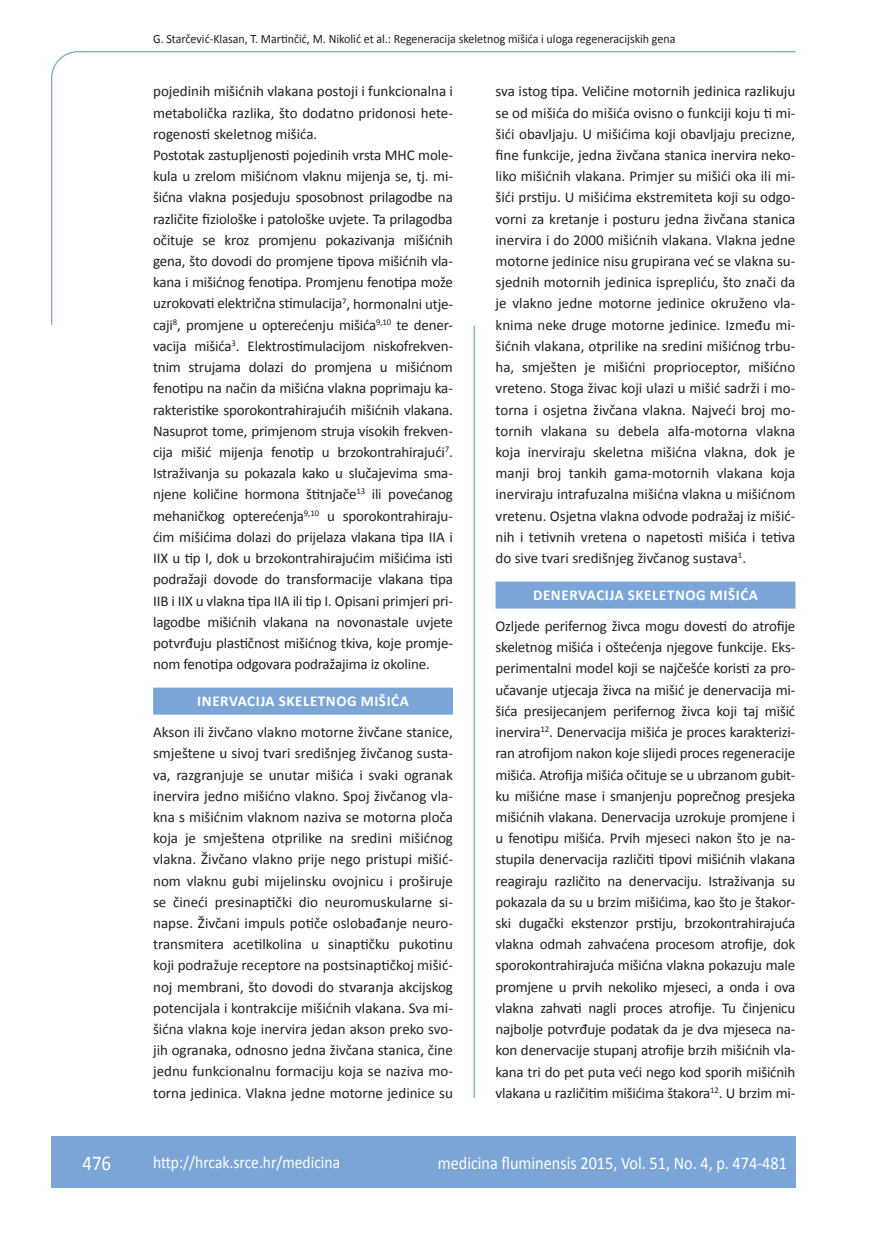
<style>
.page{position:relative;width:872px;height:1234px;background:#fff}
.page>*{position:absolute;margin:0;border:0;box-sizing:border-box;transform-origin:0 0}
.t1{font:21px "Calibri";color:#fff;scale:.9 1}
.t2{font:18px "Calibri";color:#fff;scale:.9 1}
.t3{font:17.25px "Calibri";color:#fff;scale:.9 1}
.t4{font:15px/21.1px "Calibri";letter-spacing:-.01em;color:#231f20;text-align:justify}
.t5{font:700 15px "Calibri";letter-spacing:.04em;color:#fff}
.t6{font:12.75px "Calibri";color:#231f20;scale:.94 1}
</style>
<div class="page">
<svg style="left:51px;top:51px;width:745px;height:274px"></svg>
<hr style="left:473px;top:325px;width:2px;height:772px;background:#7ca5d7">
<div style="left:51px;top:1135px;width:744px;height:51px;background:#7ca5d7"></div>
<div style="left:153px;top:687px;width:300px;height:27px;background:#7ca5d7"></div>
<div style="left:495px;top:581px;width:300px;height:27px;background:#7ca5d7"></div>
<p class="t6" style="left:153px;top:30px;width:557px">G. Starčević-Klasan, T. Martinčić, M. Nikolić et al.: Regeneracija skeletnog mišića i uloga regeneracijskih gena</p>
<p class="t4" style="left:153px;top:80px;width:301px;text-align:left">pojedinih mišićnih vlakana postoji i funkcionalna i metabolička razlika, što dodatno pridonosi hete&shy;rogenosti skeletnog mišića.<br>Postotak zastupljenosti pojedinih vrsta MHC mole&shy;kula u zrelom mišićnom vlaknu mijenja se, tj. mi&shy;šićna vlakna posjeduju sposobnost prilagodbe na različite fiziološke i patološke uvjete. Ta prilagodba očituje se kroz promjenu pokazivanja mišićnih gena, što dovodi do promjene tipova mišićnih vla&shy;kana i mišićnog fenotipa. Promjenu fenotipa može uzrokovati električna stimulacija<sup>7</sup>, hormonalni utje&shy;caji<sup>8</sup>, promjene u opterećenju mišića<sup>9,10</sup> te dener&shy;vacija mišića<sup>3</sup>. Elektrostimulacijom niskofrekven&shy;tnim strujama dolazi do promjena u mišićnom fenotipu na način da mišićna vlakna poprimaju ka&shy;rakteristike sporokontrahirajućih mišićnih vlakana.<br>Nasuprot tome, primjenom struja visokih frekven&shy;cija mišić mijenja fenotip u brzokontrahirajući<sup>7</sup>.<br>Istraživanja su pokazala kako u slučajevima sma&shy;njene količine hormona štitnjače<sup>13</sup> ili povećanog mehaničkog opterećenja<sup>9,10</sup> u sporokontrahiraju&shy;ćim mišićima dolazi do prijelaza vlakana tipa IIA i IIX u tip I, dok u brzokontrahirajućim mišićima isti podražaji dovode do transformacije vlakana tipa IIB i IIX u vlakna tipa IIA ili tip I. Opisani primjeri pri&shy;lagodbe mišićnih vlakana na novonastale uvjete potvrđuju plastičnost mišićnog tkiva, koje promje&shy;nom fenotipa odgovara podražajima iz okoline.</p>
<p class="t5" style="left:197px;top:692px;width:213px">INERVACIJA SKELETNOG MIŠIĆA</p>
<p class="t4" style="left:153px;top:720px;width:301px">Akson ili živčano vlakno motorne živčane stanice, smještene u sivoj tvari središnjeg živčanog susta&shy;va, razgranjuje se unutar mišića i svaki ogranak inervira jedno mišićno vlakno. Spoj živčanog vla&shy;kna s mišićnim vlaknom naziva se motorna ploča koja je smještena otprilike na sredini mišićnog vlakna. Živčano vlakno prije nego pristupi mišić&shy;nom vlaknu gubi mijelinsku ovojnicu i proširuje se čineći presinaptički dio neuromuskularne si&shy;napse. Živčani impuls potiče oslobađanje neuro&shy;transmitera acetilkolina u sinaptičku pukotinu koji podražuje receptore na postsinaptičkoj mišić&shy;noj membrani, što dovodi do stvaranja akcijskog potencijala i kontrakcije mišićnih vlakana. Sva mi&shy;šićna vlakna koje inervira jedan akson preko svo&shy;jih ogranaka, odnosno jedna živčana stanica, čine jednu funkcionalnu formaciju koja se naziva mo&shy;torna jedinica. Vlakna jedne motorne jedinice su</p>
<p class="t4" style="left:495px;top:80px;width:301px">sva istog tipa. Veličine motornih jedinica razlikuju se od mišića do mišića ovisno o funkciji koju ti mi&shy;šići obavljaju. U mišićima koji obavljaju precizne, fine funkcije, jedna živčana stanica inervira neko&shy;liko mišićnih vlakana. Primjer su mišići oka ili mi&shy;šići prstiju. U mišićima ekstremiteta koji su odgo&shy;vorni za kretanje i posturu jedna živčana stanica inervira i do 2000 mišićnih vlakana. Vlakna jedne motorne jedinice nisu grupirana već se vlakna su&shy;sjednih motornih jedinica isprepliću, što znači da je vlakno jedne motorne jedinice okruženo vla&shy;knima neke druge motorne jedinice. Između mi&shy;šićnih vlakana, otprilike na sredini mišićnog trbu&shy;ha, smješten je mišićni proprioceptor, mišićno vreteno. Stoga živac koji ulazi u mišić sadrži i mo&shy;torna i osjetna živčana vlakna. Najveći broj mo&shy;tornih vlakana su debela alfa-motorna vlakna koja inerviraju skeletna mišićna vlakna, dok je manji broj tankih gama-motornih vlakana koja inerviraju intrafuzalna mišićna vlakna u mišićnom vretenu. Osjetna vlakna odvode podražaj iz mišić&shy;nih i tetivnih vretena o napetosti mišića i tetiva do sive tvari središnjeg živčanog sustava<sup>1</sup>.</p>
<p class="t5" style="left:533px;top:586px;width:226px">DENERVACIJA SKELETNOG MIŠIĆA</p>
<p class="t4" style="left:495px;top:614px;width:301px">Ozljede perifernog živca mogu dovesti do atrofije skeletnog mišića i oštećenja njegove funkcije. Eks&shy;perimentalni model koji se najčešće koristi za pro&shy;učavanje utjecaja živca na mišić je denervacija mi&shy;šića presijecanjem perifernog živca koji taj mišić inervira<sup>12</sup>. Denervacija mišića je proces karakterizi&shy;ran atrofijom nakon koje slijedi proces regeneracije mišića. Atrofija mišića očituje se u ubrzanom gubit&shy;ku mišićne mase i smanjenju poprečnog presjeka mišićnih vlakana. Denervacija uzrokuje promjene i u fenotipu mišića. Prvih mjeseci nakon što je na&shy;stupila denervacija različiti tipovi mišićnih vlakana reagiraju različito na denervaciju. Istraživanja su pokazala da su u brzim mišićima, kao što je štakor&shy;ski dugački ekstenzor prstiju, brzokontrahirajuća vlakna odmah zahvaćena procesom atrofije, dok sporokontrahirajuća mišićna vlakna pokazuju male promjene u prvih nekoliko mjeseci, a onda i ova vlakna zahvati nagli proces atrofije. Tu činjenicu najbolje potvrđuje podatak da je dva mjeseca na&shy;kon denervacije stupanj atrofije brzih mišićnih vla&shy;kana tri do pet puta veći nego kod sporih mišićnih vlakana u različitim mišićima štakora<sup>12</sup>. U brzim mi-</p>
<h1 class="t1" style="left:82px;top:1149px;width:33px">476</h1>
<p class="t3" style="left:153px;top:1150px;width:209px">http://hrcak.srce.hr/medicina</p>
<p class="t2" style="left:438px;top:1151px;width:389px">medicina fluminensis 2015, Vol. 51, No. 4, p. 474-481</p>
</div>
